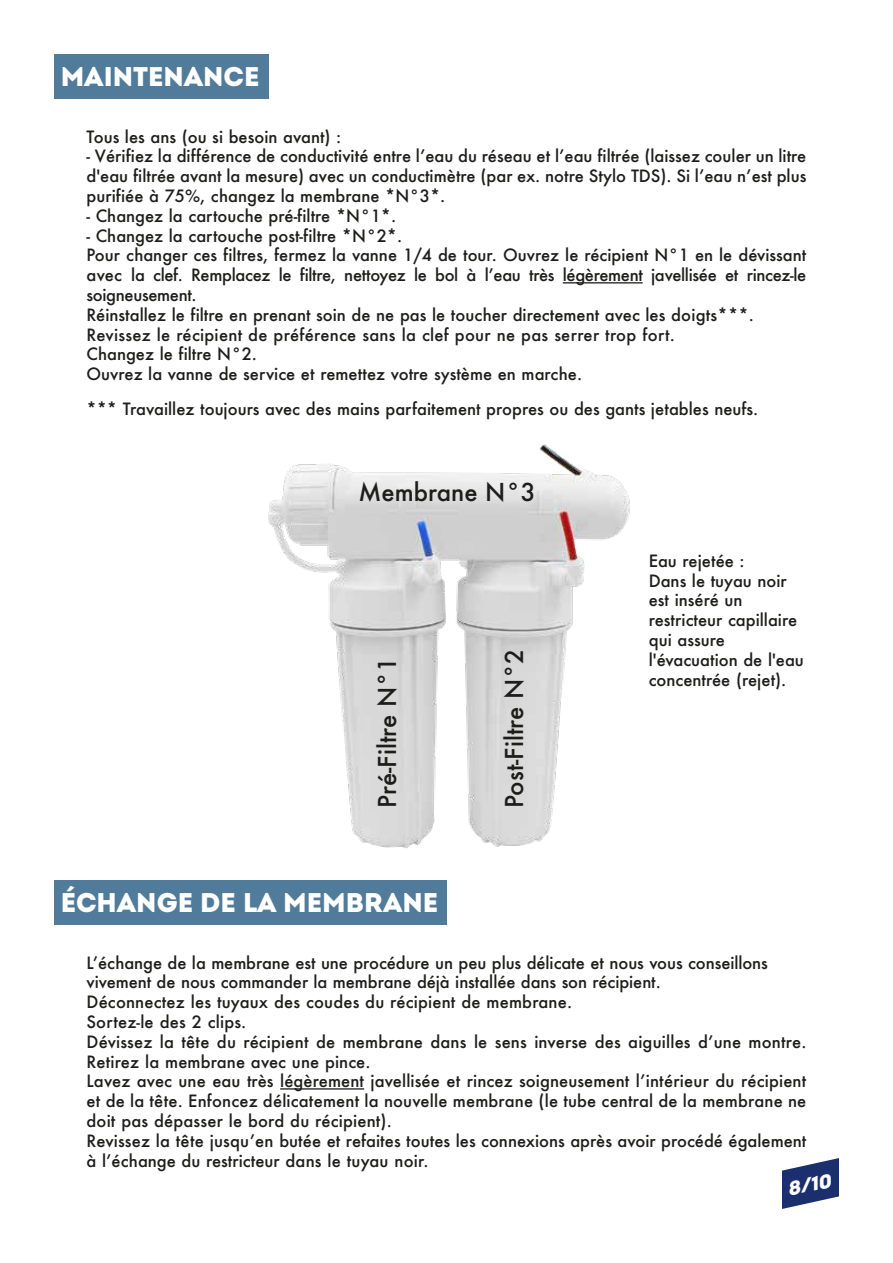
<style>
.page{position:relative;width:893px;height:1263px;background:#fff}
.page>*{position:absolute;margin:0;border:0;box-sizing:border-box;transform-origin:0 0}
.t1{font:27px "Intro Demo Black CAPS";color:#fff}
.t2{font:500 24px "Futura";color:#1d1d1b}
.t3{font:italic 19.5px "Intro Demo Black CAPS";color:#fff;scale:1.05 1}
.t4{font:500 16.5px/19.8px "Futura";color:#1d1d1b}
</style>
<div class="page">
<hr style="left:563px;top:282px;width:80px;height:1px;background:#1d1d1b">
<hr style="left:280px;top:1088px;width:84px;height:1px;background:#1d1d1b">
<img style="left:268px;top:444px;width:362px;height:404px">
<div style="left:54px;top:54px;width:215px;height:45px;background:#517b9a"></div>
<div style="left:54px;top:880px;width:392px;height:45px;background:#517b9a"></div>
<svg style="left:782px;top:1158px;width:57px;height:51px"></svg>
<h1 class="t1" style="left:61px;top:61px;width:200px">MAINTENANCE</h1>
<p class="t4" style="left:87px;top:126px;width:256px">Tous les ans (ou si besoin avant) :</p>
<p class="t4" style="left:87px;top:146px;width:721px;text-align:justify">- Vérifiez la différence de conductivité entre l’eau du réseau et l’eau filtrée (laissez couler un litre d'eau filtrée avant la mesure) avec un conductimètre (par ex. notre Stylo TDS). Si l’eau n’est plus purifiée à 75%, changez la membrane *N°3*.</p>
<p class="t4" style="left:87px;top:206px;width:311px">- Changez la cartouche pré-filtre *N°1*.</p>
<p class="t4" style="left:87px;top:225px;width:721px">- Changez la cartouche post-filtre *N°2*.<br>Pour changer ces filtres, fermez la vanne 1/4 de tour. Ouvrez le récipient N°1 en le dévissant avec la clef. Remplacez le filtre, nettoyez le bol à l’eau très légèrement javellisée et rincez-le soigneusement.<br>Réinstallez le filtre en prenant soin de ne pas le toucher directement avec les doigts***.<br>Revissez le récipient de préférence sans la clef pour ne pas serrer trop fort.<br>Changez le filtre N°2.<br>Ouvrez la vanne de service et remettez votre système en marche.</p>
<p class="t4" style="left:87px;top:398px;width:673px">*** Travaillez toujours avec des mains parfaitement propres ou des gants jetables neufs.</p>
<h2 class="t2" style="left:358px;top:475px;width:179px">Membrane N°3</h2>
<h2 class="t2" style="left:371px;top:808px;width:152px;rotate:-90deg">Pré-Filtre N°1</h2>
<h2 class="t2" style="left:498px;top:808px;width:160px;rotate:-90deg">Post-Filtre N°2</h2>
<h1 class="t1" style="left:61px;top:887px;width:379px">ÉCHANGE DE LA MEMBRANE</h1>
<p class="t4" style="left:649px;top:551px;width:157px">Eau rejetée :<br>Dans le tuyau noir est inséré un restricteur capillaire qui assure l'évacuation de l'eau concentrée (rejet).</p>
<p class="t4" style="left:87px;top:952px;width:721px">L’échange de la membrane est une procédure un peu plus délicate et nous vous conseillons vivement de nous commander la membrane déjà installée dans son récipient.<br>Déconnectez les tuyaux des coudes du récipient de membrane.<br>Sortez-le des 2 clips.<br>Dévissez la tête du récipient de membrane dans le sens inverse des aiguilles d’une montre.<br>Retirez la membrane avec une pince.<br>Lavez avec une eau très légèrement javellisée et rincez soigneusement l’intérieur du récipient et de la tête. Enfoncez délicatement la nouvelle membrane (le tube central de la membrane ne doit pas dépasser le bord du récipient).<br>Revissez la tête jusqu’en butée et refaites toutes les connexions après avoir procédé également à l’échange du restricteur dans le tuyau noir.</p>
<p class="t3" style="left:785px;top:1178px;width:44px;rotate:-12deg">8/10</p>
</div>
